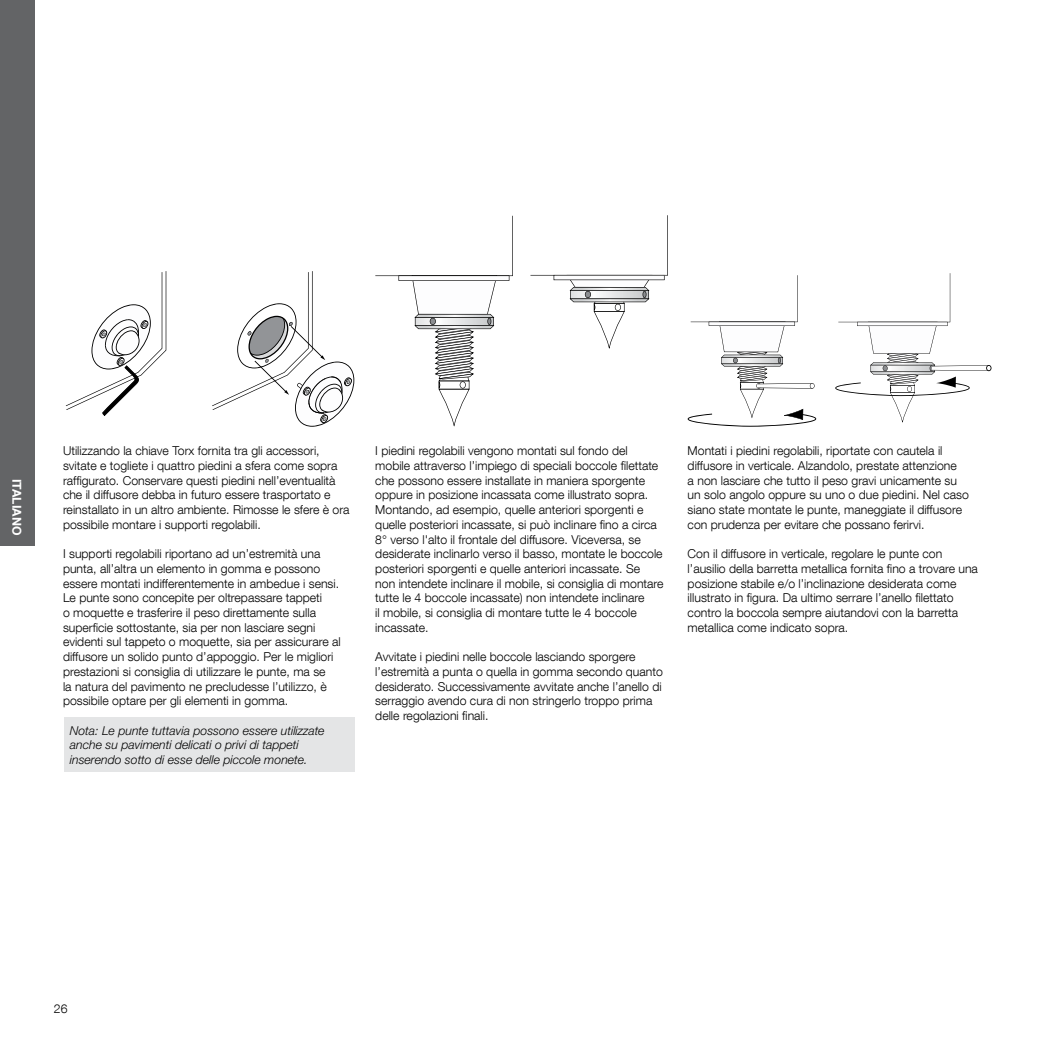
<style>
.page{position:relative;width:1042px;height:1042px;background:#fff}
.page>*{position:absolute;margin:0;border:0;box-sizing:border-box;transform-origin:0 0}
.t1{font:300 12.25px/14.7px "Helvetica Neue LT Com";color:#000}
.t2{font:italic 300 12.25px/14.7px "Helvetica Neue";color:#000}
.t3{font:700 12.25px "Helvetica Neue LT Com";color:#fff}
</style>
<div class="page">
<div style="left:0;top:0;width:34px;height:546px;background:#636466"></div>
<div style="left:64px;top:718px;width:290px;height:54px;background:#e4e5e6"></div>
<svg style="left:66px;top:271px;width:100px;height:145px"></svg>
<svg style="left:212px;top:271px;width:142px;height:156px"></svg>
<svg style="left:530px;top:215px;width:138px;height:134px"></svg>
<div style="left:560px;top:211px;width:77px;height:51px;background:#fff"></div>
<svg style="left:375px;top:216px;width:138px;height:211px"></svg>
<svg style="left:687px;top:275px;width:129px;height:152px"></svg>
<svg style="left:835px;top:273px;width:156px;height:150px"></svg>
<p class="t3" style="left:25px;top:479px;width:58px;rotate:90deg">ITALIANO</p>
<p class="t1" style="left:63px;top:443px;width:288px">Utilizzando la chiave Torx fornita tra gli accessori, svitate e togliete i quattro piedini a sfera come sopra raffigurato. Conservare questi piedini nell’eventualità che il diffusore debba in futuro essere trasportato e reinstallato in un altro ambiente. Rimosse le sfere è ora possibile montare i supporti regolabili.</p>
<p class="t1" style="left:63px;top:546px;width:279px">I supporti regolabili riportano ad un’estremità una punta, all’altra un elemento in gomma e possono essere montati indifferentemente in ambedue i sensi.<br>Le punte sono concepite per oltrepassare tappeti<br>o moquette e trasferire il peso direttamente sulla superficie sottostante, sia per non lasciare segni evidenti sul tappeto o moquette, sia per assicurare al diffusore un solido punto d’appoggio. Per le migliori prestazioni si consiglia di utilizzare le punte, ma se<br>la natura del pavimento ne precludesse l’utilizzo, è possibile optare per gli elementi in gomma.</p>
<p class="t2" style="left:70px;top:723px;width:256px">Nota: Le punte tuttavia possono essere utilizzate anche su pavimenti delicati o privi di tappeti inserendo sotto di esse delle piccole monete.</p>
<p class="t1" style="left:375px;top:443px;width:290px">I piedini regolabili vengono montati sul fondo del mobile attraverso l’impiego di speciali boccole filettate che possono essere installate in maniera sporgente oppure in posizione incassata come illustrato sopra.<br>Montando, ad esempio, quelle anteriori sporgenti e quelle posteriori incassate, si può inclinare fino a circa 8° verso l'alto il frontale del diffusore. Viceversa, se desiderate inclinarlo verso il basso, montate le boccole posteriori sporgenti e quelle anteriori incassate. Se<br>non intendete inclinare il mobile, si consiglia di montare tutte le 4 boccole incassate) non intendete inclinare<br>il mobile, si consiglia di montare tutte le 4 boccole incassate.</p>
<p class="t1" style="left:375px;top:649px;width:289px">Avvitate i piedini nelle boccole lasciando sporgere l’estremità a punta o quella in gomma secondo quanto desiderato. Successivamente avvitate anche l’anello di serraggio avendo cura di non stringerlo troppo prima delle regolazioni finali.</p>
<p class="t1" style="left:687px;top:443px;width:283px">Montati i piedini regolabili, riportate con cautela il diffusore in verticale. Alzandolo, prestate attenzione<br>a non lasciare che tutto il peso gravi unicamente su un solo angolo oppure su uno o due piedini. Nel caso siano state montate le punte, maneggiate il diffusore con prudenza per evitare che possano ferirvi.</p>
<p class="t1" style="left:687px;top:546px;width:292px">Con il diffusore in verticale, regolare le punte con l’ausilio della barretta metallica fornita fino a trovare una posizione stabile e/o l’inclinazione desiderata come illustrato in figura. Da ultimo serrare l’anello filettato contro la boccola sempre aiutandovi con la barretta metallica come indicato sopra.</p>
<p class="t1" style="left:54px;top:1001px;width:15px">26</p>
</div>
